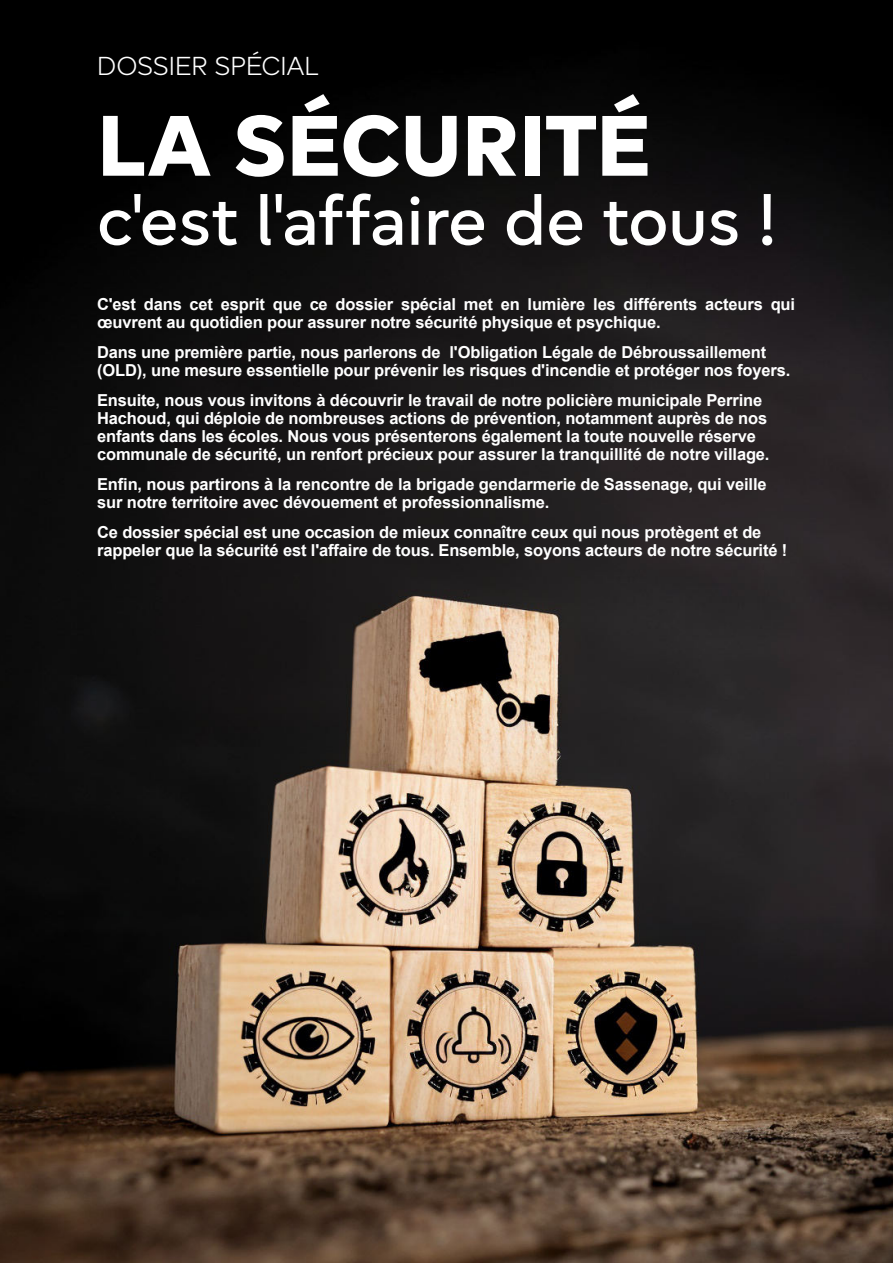
<style>
.page{position:relative;width:893px;height:1263px;background:#fff}
.page>*{position:absolute;margin:0;border:0;box-sizing:border-box;transform-origin:0 0}
.t1{font:800 88.5px "Europea";color:#fff}
.t2{font:500 70.5px "Europea";color:#fff}
.t3{font:300 27px "Europea";letter-spacing:-.005em;color:#fff}
.t4{font:700 16.5px/18px "Arial";letter-spacing:-.01em;color:#fff}
</style>
<div class="page">
<img style="left:0;top:0;width:893px;height:1263px">
<h3 class="t3" style="left:97px;top:47px;width:223px">DOSSIER SPÉCIAL</h3>
<h1 class="t1" style="left:97px;top:80px;width:555px">LA SÉCURITÉ</h1>
<h2 class="t2" style="left:97px;top:170px;width:681px">c'est l'affaire de tous !</h2>
<p class="t4" style="left:97px;top:295px;width:699px">C'est dans cet esprit que ce dossier spécial met en lumière les différents acteurs qui œuvrent au quotidien pour assurer notre sécurité physique et psychique.</p>
<p class="t4" style="left:97px;top:343px;width:695px">Dans une première partie, nous parlerons de l'Obligation Légale de Débroussaillement (OLD), une mesure essentielle pour prévenir les risques d'incendie et protéger nos foyers.</p>
<p class="t4" style="left:97px;top:391px;width:674px">Ensuite, nous vous invitons à découvrir le travail de notre policière municipale Perrine Hachoud, qui déploie de nombreuses actions de prévention, notamment auprès de nos enfants dans les écoles. Nous vous présenterons également la toute nouvelle réserve communale de sécurité, un renfort précieux pour assurer la tranquillité de notre village.</p>
<p class="t4" style="left:97px;top:475px;width:671px">Enfin, nous partirons à la rencontre de la brigade gendarmerie de Sassenage, qui veille sur notre territoire avec dévouement et professionnalisme.</p>
<p class="t4" style="left:97px;top:523px;width:692px">Ce dossier spécial est une occasion de mieux connaître ceux qui nous protègent et de rappeler que la sécurité est l'affaire de tous. Ensemble, soyons acteurs de notre sécurité !</p>
</div>
